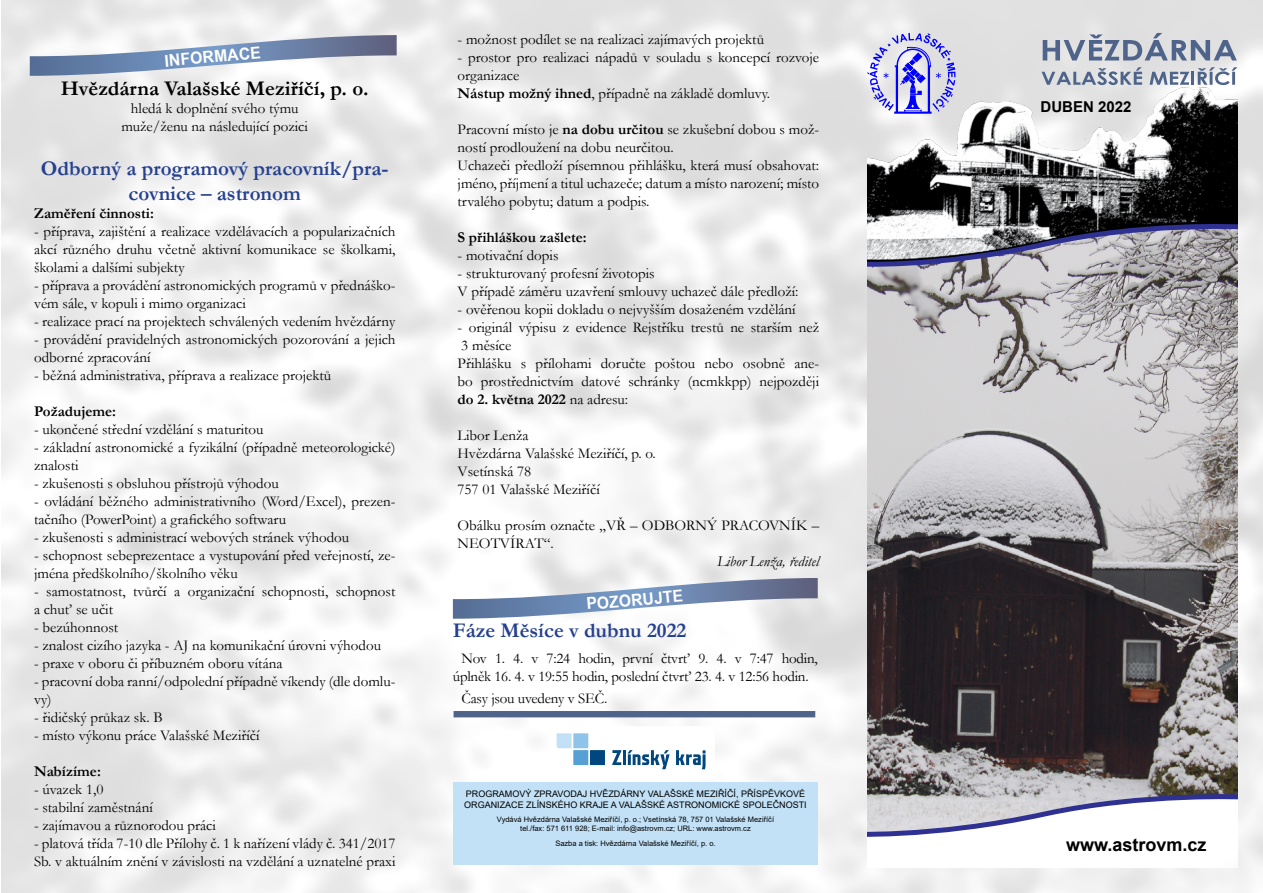
<style>
.page{position:relative;width:1263px;height:893px;background:#fff}
.page>*{position:absolute;margin:0;border:0;box-sizing:border-box;transform-origin:0 0}
.t1{font:700 21px/25.2px "Garamond";color:#25408f;text-align:center}
.t2{font:700 21px "Garamond";color:#000}
.t3{font:700 18px "Arial";color:#000}
.t4{font:700 16.5px "Arial Narrow";color:#fff;scale:1.15 1}
.t5{font:700 16.5px "Arial Narrow";color:#fff;scale:1.16 1}
.t6{font:15px/18px "Garamond";color:#000}
.t7{font:700 15px "Garamond";color:#000}
.t8{font:italic 15px "Garamond";color:#000}
.t9{font:700 15px "Arial";color:#000}
.t10{font:9px/10.8px "Arial";color:#000}
.t11{font:7.5px/9px "Arial";color:#000;text-align:center}
.s1{font-weight:700}
</style>
<div class="page">
<img style="left:1px;top:0;width:1262px;height:893px">
<div style="left:551px;top:727px;width:163px;height:50px;background:#fff"></div>
<svg style="left:557px;top:733px;width:14px;height:15px"></svg>
<div style="left:573px;top:733px;width:15px;height:15px;background:#90c3ea"></div>
<div style="left:573px;top:750px;width:15px;height:15px;background:#56a0d3"></div>
<div style="left:590px;top:750px;width:15px;height:15px;background:#00467f"></div>
<svg style="left:612px;top:750px;width:9px;height:15px"></svg>
<hr style="left:623px;top:750px;width:3px;height:15px;background:#00467f">
<svg style="left:627px;top:750px;width:43px;height:19px"></svg>
<svg style="left:676px;top:750px;width:29px;height:19px"></svg>
<div style="left:453px;top:782px;width:365px;height:83px;background:#c2e1f6"></div>
<div style="left:454px;top:711px;width:361px;height:6px;background:#4f648a"></div>
<svg style="left:453px;top:578px;width:365px;height:41px"></svg>
<img style="left:868px;top:269px;width:369px;height:518px">
<svg style="left:867px;top:787px;width:370px;height:80px"></svg>
<img style="left:867px;top:87px;width:370px;height:129px">
<svg style="left:867px;top:33px;width:88px;height:81px;background:#b4b4eb"></svg>
<svg style="left:1043px;top:33px;width:194px;height:27px;background:#acb3c1"></svg>
<svg style="left:1041px;top:67px;width:101px;height:18px;background:#b1b8c4"></svg>
<svg style="left:1149px;top:67px;width:88px;height:18px"></svg>
<svg style="left:867px;top:216px;width:370px;height:53px;background:#93929d"></svg>
<svg style="left:30px;top:35px;width:367px;height:41px"></svg>
<p class="t5" style="left:168px;top:48px;width:81px;rotate:-5deg">NFORMACE</p>
<h1 class="t2" style="left:61px;top:75px;width:309px">Hvězdárna Valašské Meziříčí, p. o.</h1>
<p class="t6" style="left:121px;top:99px;width:188px;text-align:center">hledá k doplnění svého týmu muže/ženu na následující pozici</p>
<h1 class="t1" style="left:41px;top:156px;width:349px">Odborný a programový pracovník/pra&shy;covnice – astronom</h1>
<p class="t7" style="left:34px;top:203px;width:122px">Zaměření činnosti:</p>
<p class="t6" style="left:34px;top:222px;width:363px;text-align:justify">- příprava, zajištění a realizace vzdělávacích a popularizačních akcí různého druhu včetně aktivní komunikace se školkami, školami a dalšími subjekty</p>
<p class="t6" style="left:34px;top:276px;width:363px">- příprava a provádění astronomických programů v přednáško&shy;vém sále, v kopuli i mimo organizaci</p>
<p class="t6" style="left:34px;top:312px;width:363px">- realizace prací na projektech schválených vedením hvězdárny</p>
<p class="t6" style="left:34px;top:330px;width:363px">- provádění pravidelných astronomických pozorování a jejich odborné zpracování</p>
<p class="t6" style="left:34px;top:366px;width:299px">- běžná administrativa, příprava a realizace projektů</p>
<p class="t7" style="left:34px;top:401px;width:84px">Požadujeme:</p>
<p class="t6" style="left:34px;top:420px;width:231px">- ukončené střední vzdělání s maturitou</p>
<p class="t6" style="left:34px;top:438px;width:363px">- základní astronomické a fyzikální (případně meteorologické) znalosti</p>
<p class="t6" style="left:34px;top:474px;width:246px">- zkušenosti s obsluhou přístrojů výhodou</p>
<p class="t6" style="left:34px;top:492px;width:363px">- ovládání běžného administrativního (Word/Excel), prezen&shy;tačního (PowerPoint) a grafického softwaru</p>
<p class="t6" style="left:34px;top:528px;width:317px">- zkušenosti s administrací webových stránek výhodou</p>
<p class="t6" style="left:34px;top:546px;width:363px">- schopnost sebeprezentace a vystupování před veřejností, ze&shy;jména předškolního/školního věku</p>
<p class="t6" style="left:34px;top:582px;width:363px">- samostatnost, tvůrčí a organizační schopnosti, schopnost a chuť se učit</p>
<p class="t6" style="left:34px;top:618px;width:86px">- bezúhonnost</p>
<p class="t6" style="left:34px;top:636px;width:349px">- znalost cizího jazyka - AJ na komunikační úrovni výhodou</p>
<p class="t6" style="left:34px;top:654px;width:250px">- praxe v oboru či příbuzném oboru vítána</p>
<p class="t6" style="left:34px;top:672px;width:363px">- pracovní doba ranní/odpolední případně víkendy (dle domlu&shy;vy)</p>
<p class="t6" style="left:34px;top:708px;width:130px">- řidičský průkaz sk. B</p>
<p class="t6" style="left:34px;top:726px;width:227px">- místo výkonu práce Valašské Meziříčí</p>
<p class="t7" style="left:34px;top:761px;width:68px">Nabízíme:</p>
<p class="t6" style="left:34px;top:780px;width:71px">- úvazek 1,0</p>
<p class="t6" style="left:34px;top:798px;width:120px">- stabilní zaměstnání</p>
<p class="t6" style="left:34px;top:816px;width:183px">- zajímavou a různorodou práci</p>
<p class="t6" style="left:34px;top:834px;width:363px">- platová třída 7-10 dle Přílohy č. 1 k nařízení vlády č. 341/2017<br>Sb. v aktuálním znění v závislosti na vzdělání a uznatelné praxi</p>
<p class="t6" style="left:458px;top:30px;width:308px">- možnost podílet se na realizaci zajímavých projektů</p>
<p class="t6" style="left:458px;top:48px;width:363px">- prostor pro realizaci nápadů v souladu s koncepcí rozvoje organizace<br><span class="s1">Nástup možný ihned</span>, případně na základě domluvy.</p>
<p class="t6" style="left:458px;top:120px;width:363px">Pracovní místo je <span class="s1">na dobu určitou</span> se zkušební dobou s mož&shy;ností prodloužení na dobu neurčitou.<br>Uchazeči předloží písemnou přihlášku, která musí obsahovat: jméno, příjmení a titul uchazeče; datum a místo narození; místo trvalého pobytu; datum a podpis.</p>
<p class="t7" style="left:458px;top:227px;width:131px">S přihláškou zašlete:</p>
<p class="t6" style="left:458px;top:246px;width:102px">- motivační dopis</p>
<p class="t6" style="left:458px;top:264px;width:342px">- strukturovaný profesní životopis<br>V případě záměru uzavření smlouvy uchazeč dále předloží:</p>
<p class="t6" style="left:458px;top:300px;width:340px">- ověřenou kopii dokladu o nejvyšším dosaženém vzdělání</p>
<p class="t6" style="left:458px;top:318px;width:363px">- originál výpisu z evidence Rejstříku trestů ne starším než 3 měsíce<br>Přihlášku s přílohami doručte poštou nebo osobně ane&shy;bo prostřednictvím datové schránky (ncmkkpp) nejpozději <span class="s1">do 2. května 2022</span> na adresu:</p>
<p class="t6" style="left:458px;top:426px;width:200px">Libor Lenža<br>Hvězdárna Valašské Meziříčí, p. o.<br>Vsetínská 78<br>757 01 Valašské Meziříčí</p>
<p class="t6" style="left:458px;top:516px;width:363px">Obálku prosím označte „VŘ – ODBORNÝ PRACOVNÍK –<br>NEOTVÍRAT“.</p>
<p class="t8" style="left:717px;top:551px;width:104px">Libor Lenža, ředitel</p>
<p class="t4" style="left:585px;top:591px;width:86px;rotate:-5deg">POZORUJTE</p>
<h1 class="t1" style="left:453px;top:617px;width:235px">Fáze Měsíce v dubnu 2022</h1>
<p class="t6" style="left:453px;top:649px;width:366px;text-indent:9px">Nov 1. 4. v 7:24 hodin, první čtvrť 9. 4. v 7:47 hodin, úplněk 16. 4. v 19:55 hodin, poslední čtvrť 23. 4. v 12:56 hodin.</p>
<p class="t6" style="left:461px;top:689px;width:147px">Časy jsou uvedeny v SEČ.</p>
<p class="t10" style="left:464px;top:789px;width:344px">PROGRAMOVÝ ZPRAVODAJ HVĚZDÁRNY VALAŠSKÉ MEZIŘÍČÍ, PŘÍSPĚVKOVÉ<br>ORGANIZACE ZLÍNSKÉHO KRAJE A VALAŠSKÉ ASTRONOMICKÉ SPOLEČNOSTI</p>
<p class="t11" style="left:497px;top:814px;width:279px">Vydává Hvězdárna Valašské Meziříčí, p. o.; Vsetínská 78, 757 01 Valašské Meziříčí tel./fax: 571 611 928; E-mail: info@astrovm.cz; URL: www.astrovm.cz</p>
<p class="t11" style="left:555px;top:838px;width:162px">Sazba a tisk: Hvězdárna Valašské Meziříčí, p. o.</p>
<p class="t9" style="left:1040px;top:96px;width:92px">DUBEN 2022</p>
<p class="t3" style="left:1066px;top:832px;width:142px">www.astrovm.cz</p>
</div>
